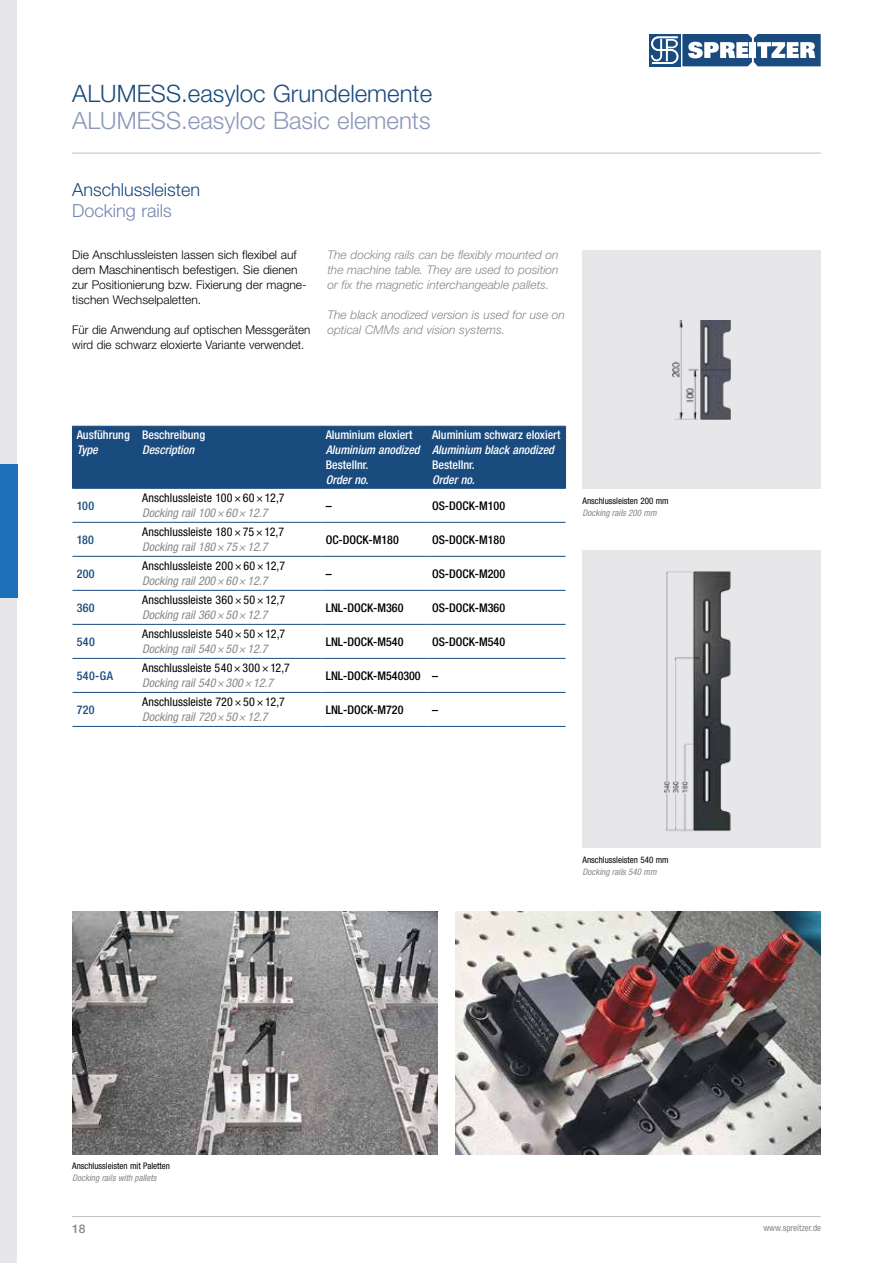
<style>
.page{position:relative;width:893px;height:1263px;background:#fff}
.page>*{position:absolute;margin:0;border:0;box-sizing:border-box;transform-origin:0 0}
.t1{font:300 24px "Helvetica Neue LT Std";color:#1a4b7e}
.t2{font:300 24px "Helvetica Neue LT Std";color:#8a98ba}
.t3{font:300 18px "Helvetica Neue LT Std";color:#1a4b7e}
.t4{font:300 18px "Helvetica Neue LT Std";color:#7486ad}
.t5{font:300 12px/15px "Helvetica Neue LT Std";color:#000}
.t6{font:condensed 12px "Helvetica Neue LT Std";letter-spacing:.01em;color:#000}
.t7{font:italic 300 12px/15px "Helvetica Neue LT Std";color:#878787;text-align:justify}
.t8{font:italic condensed 12px "Helvetica Neue LT Std";color:#878787}
.t9{font:500 condensed 12px "Helvetica Neue LT Std";color:#000}
.t10{font:500 condensed 12px "Helvetica Neue LT Std";color:#fff}
.t11{font:italic 500 condensed 12px "Helvetica Neue LT Std";color:#fff}
.t12{font:500 condensed 12px "Helvetica Neue LT Std";letter-spacing:.03em;color:#1a4b7e}
.t13{font:500 12px "Helvetica Neue LT Std";color:#878787}
.t14{font:condensed 9px "Helvetica Neue LT Std";color:#000}
.t15{font:italic condensed 9px "Helvetica Neue LT Std";color:#878787}
.t16{font:condensed 9px "Helvetica Neue LT Std";color:#878787}
</style>
<div class="page">
<hr style="left:72px;top:153px;width:749px;height:1px;background:#bdbec4">
<hr style="left:72px;top:1216px;width:749px;height:1px;background:#bdbec4">
<div style="left:0;top:0;width:17px;height:1263px;background:#e7e7ea"></div>
<div style="left:649px;top:34px;width:32px;height:32px;background:#1a4b7e"></div>
<svg style="left:651px;top:34px;width:170px;height:32px"></svg>
<div style="left:583px;top:251px;width:238px;height:238px;background:#e7e7ea"></div>
<img style="left:673px;top:321px;width:57px;height:98px">
<div style="left:583px;top:550px;width:238px;height:298px;background:#e7e7ea"></div>
<img style="left:664px;top:571px;width:67px;height:260px">
<img style="left:72px;top:911px;width:366px;height:243px">
<img style="left:455px;top:911px;width:366px;height:243px">
<div style="left:73px;top:427px;width:492px;height:61px;background:#1a4b7e"></div>
<hr style="left:321px;top:426px;width:1px;height:62px;background:#1a4b7e">
<hr style="left:427px;top:426px;width:1px;height:62px;background:#1a4b7e">
<hr style="left:72px;top:426px;width:66px;height:1px;background:#1a4b7e">
<hr style="left:72px;top:426px;width:1px;height:62px;background:#1a4b7e">
<hr style="left:321px;top:426px;width:107px;height:1px;background:#1a4b7e">
<hr style="left:428px;top:426px;width:138px;height:1px;background:#1a4b7e">
<hr style="left:138px;top:426px;width:183px;height:1px;background:#1a4b7e">
<hr style="left:138px;top:426px;width:1px;height:62px;background:#1a4b7e">
<hr style="left:565px;top:426px;width:1px;height:62px;background:#1a4b7e">
<hr style="left:72px;top:488px;width:66px;height:1px;background:#1a4b7e">
<hr style="left:138px;top:488px;width:183px;height:1px;background:#1a4b7e">
<hr style="left:321px;top:488px;width:107px;height:1px;background:#1a4b7e">
<hr style="left:428px;top:488px;width:138px;height:1px;background:#1a4b7e">
<hr style="left:72px;top:522px;width:66px;height:1px;background:#1a4b7e">
<hr style="left:138px;top:522px;width:183px;height:1px;background:#1a4b7e">
<hr style="left:321px;top:522px;width:107px;height:1px;background:#1a4b7e">
<hr style="left:428px;top:522px;width:138px;height:1px;background:#1a4b7e">
<hr style="left:72px;top:556px;width:66px;height:1px;background:#1a4b7e">
<hr style="left:138px;top:556px;width:183px;height:1px;background:#1a4b7e">
<hr style="left:321px;top:556px;width:107px;height:1px;background:#1a4b7e">
<hr style="left:428px;top:556px;width:138px;height:1px;background:#1a4b7e">
<hr style="left:72px;top:590px;width:66px;height:1px;background:#1a4b7e">
<hr style="left:138px;top:590px;width:183px;height:1px;background:#1a4b7e">
<hr style="left:321px;top:590px;width:107px;height:1px;background:#1a4b7e">
<hr style="left:428px;top:590px;width:138px;height:1px;background:#1a4b7e">
<hr style="left:72px;top:624px;width:66px;height:1px;background:#1a4b7e">
<hr style="left:138px;top:624px;width:183px;height:1px;background:#1a4b7e">
<hr style="left:321px;top:624px;width:107px;height:1px;background:#1a4b7e">
<hr style="left:428px;top:624px;width:138px;height:1px;background:#1a4b7e">
<hr style="left:72px;top:658px;width:66px;height:1px;background:#1a4b7e">
<hr style="left:138px;top:658px;width:183px;height:1px;background:#1a4b7e">
<hr style="left:321px;top:658px;width:107px;height:1px;background:#1a4b7e">
<hr style="left:428px;top:658px;width:138px;height:1px;background:#1a4b7e">
<hr style="left:72px;top:692px;width:66px;height:1px;background:#1a4b7e">
<hr style="left:138px;top:692px;width:183px;height:1px;background:#1a4b7e">
<hr style="left:321px;top:692px;width:107px;height:1px;background:#1a4b7e">
<hr style="left:428px;top:692px;width:138px;height:1px;background:#1a4b7e">
<hr style="left:72px;top:726px;width:66px;height:1px;background:#1a4b7e">
<hr style="left:138px;top:726px;width:183px;height:1px;background:#1a4b7e">
<hr style="left:321px;top:726px;width:107px;height:1px;background:#1a4b7e">
<hr style="left:428px;top:726px;width:138px;height:1px;background:#1a4b7e">
<div style="left:0;top:465px;width:17px;height:133px;background:#1d71b8"></div>
<h1 class="t1" style="left:72px;top:79px;width:361px">ALUMESS.easyloc Grundelemente</h1>
<h1 class="t2" style="left:72px;top:106px;width:360px">ALUMESS.easyloc Basic elements</h1>
<h2 class="t3" style="left:72px;top:178px;width:129px">Anschlussleisten</h2>
<h2 class="t4" style="left:72px;top:199px;width:101px">Docking rails</h2>
<p class="t5" style="left:72px;top:247px;width:236px">Die Anschlussleisten lassen sich flexibel auf dem Maschinentisch befestigen. Sie dienen zur Positionierung bzw. Fixierung der magne&shy;tischen Wechselpaletten.</p>
<p class="t5" style="left:72px;top:322px;width:240px">Für die Anwendung auf optischen Messgeräten wird die schwarz eloxierte Variante verwendet.</p>
<p class="t7" style="left:327px;top:248px;width:233px">The docking rails can be flexibly mounted on the machine table. They are used to position or fix the magnetic interchangeable pallets.</p>
<p class="t7" style="left:327px;top:308px;width:239px">The black anodized version is used for use on optical CMMs and vision systems.</p>
<p class="t10" style="left:77px;top:428px;width:55px">Ausführung</p>
<p class="t11" style="left:77px;top:443px;width:23px">Type</p>
<p class="t10" style="left:142px;top:428px;width:65px">Beschreibung</p>
<p class="t11" style="left:142px;top:443px;width:54px">Description</p>
<p class="t10" style="left:326px;top:428px;width:88px">Aluminium eloxiert</p>
<p class="t11" style="left:326px;top:443px;width:95px">Aluminium anodized</p>
<p class="t10" style="left:326px;top:458px;width:44px">Bestellnr.</p>
<p class="t11" style="left:326px;top:473px;width:44px">Order no.</p>
<p class="t10" style="left:432px;top:428px;width:130px">Aluminium schwarz eloxiert</p>
<p class="t11" style="left:432px;top:443px;width:123px">Aluminium black anodized</p>
<p class="t10" style="left:432px;top:458px;width:44px">Bestellnr.</p>
<p class="t11" style="left:432px;top:473px;width:44px">Order no.</p>
<p class="t12" style="left:77px;top:498px;width:19px">100</p>
<p class="t6" style="left:142px;top:491px;width:144px">Anschlussleiste 100×60×12,7</p>
<p class="t8" style="left:142px;top:506px;width:127px">Docking rail 100×60×12.7</p>
<p class="t9" style="left:326px;top:498px;width:7px">–</p>
<p class="t9" style="left:432px;top:498px;width:75px">OS-DOCK-M100</p>
<p class="t14" style="left:583px;top:496px;width:88px">Anschlussleisten 200 mm</p>
<p class="t15" style="left:583px;top:508px;width:76px">Docking rails 200 mm</p>
<p class="t12" style="left:77px;top:532px;width:19px">180</p>
<p class="t6" style="left:142px;top:525px;width:144px">Anschlussleiste 180×75×12,7</p>
<p class="t8" style="left:142px;top:540px;width:127px">Docking rail 180×75×12.7</p>
<p class="t9" style="left:326px;top:532px;width:75px">OC-DOCK-M180</p>
<p class="t9" style="left:432px;top:532px;width:75px">OS-DOCK-M180</p>
<p class="t12" style="left:77px;top:566px;width:19px">200</p>
<p class="t6" style="left:142px;top:559px;width:145px">Anschlussleiste 200×60×12,7</p>
<p class="t8" style="left:142px;top:574px;width:127px">Docking rail 200×60×12.7</p>
<p class="t9" style="left:326px;top:566px;width:7px">–</p>
<p class="t9" style="left:432px;top:566px;width:75px">OS-DOCK-M200</p>
<p class="t12" style="left:77px;top:600px;width:19px">360</p>
<p class="t6" style="left:142px;top:593px;width:145px">Anschlussleiste 360×50×12,7</p>
<p class="t8" style="left:142px;top:608px;width:127px">Docking rail 360×50×12.7</p>
<p class="t9" style="left:326px;top:600px;width:79px">LNL-DOCK-M360</p>
<p class="t9" style="left:432px;top:600px;width:75px">OS-DOCK-M360</p>
<p class="t12" style="left:77px;top:634px;width:20px">540</p>
<p class="t6" style="left:142px;top:627px;width:145px">Anschlussleiste 540×50×12,7</p>
<p class="t8" style="left:142px;top:642px;width:127px">Docking rail 540×50×12.7</p>
<p class="t9" style="left:326px;top:634px;width:79px">LNL-DOCK-M540</p>
<p class="t9" style="left:432px;top:634px;width:75px">OS-DOCK-M540</p>
<p class="t12" style="left:77px;top:668px;width:38px">540-GA</p>
<p class="t6" style="left:142px;top:661px;width:149px">Anschlussleiste 540×300×12,7</p>
<p class="t8" style="left:142px;top:676px;width:133px">Docking rail 540×300×12.7</p>
<p class="t9" style="left:326px;top:668px;width:114px">LNL-DOCK-M540300 –</p>
<p class="t12" style="left:77px;top:702px;width:19px">720</p>
<p class="t6" style="left:142px;top:695px;width:144px">Anschlussleiste 720×50×12,7</p>
<p class="t8" style="left:142px;top:710px;width:127px">Docking rail 720×50×12.7</p>
<p class="t9" style="left:326px;top:702px;width:79px">LNL-DOCK-M720</p>
<p class="t9" style="left:432px;top:702px;width:7px">–</p>
<p class="t14" style="left:583px;top:854px;width:88px">Anschlussleisten 540 mm</p>
<p class="t15" style="left:583px;top:866px;width:76px">Docking rails 540 mm</p>
<p class="t14" style="left:72px;top:1160px;width:99px">Anschlussleisten mit Paletten</p>
<p class="t15" style="left:72px;top:1172px;width:86px">Docking rails with pallets</p>
<p class="t13" style="left:72px;top:1222px;width:15px">18</p>
<p class="t16" style="left:763px;top:1222px;width:59px">www.spreitzer.de</p>
</div>
